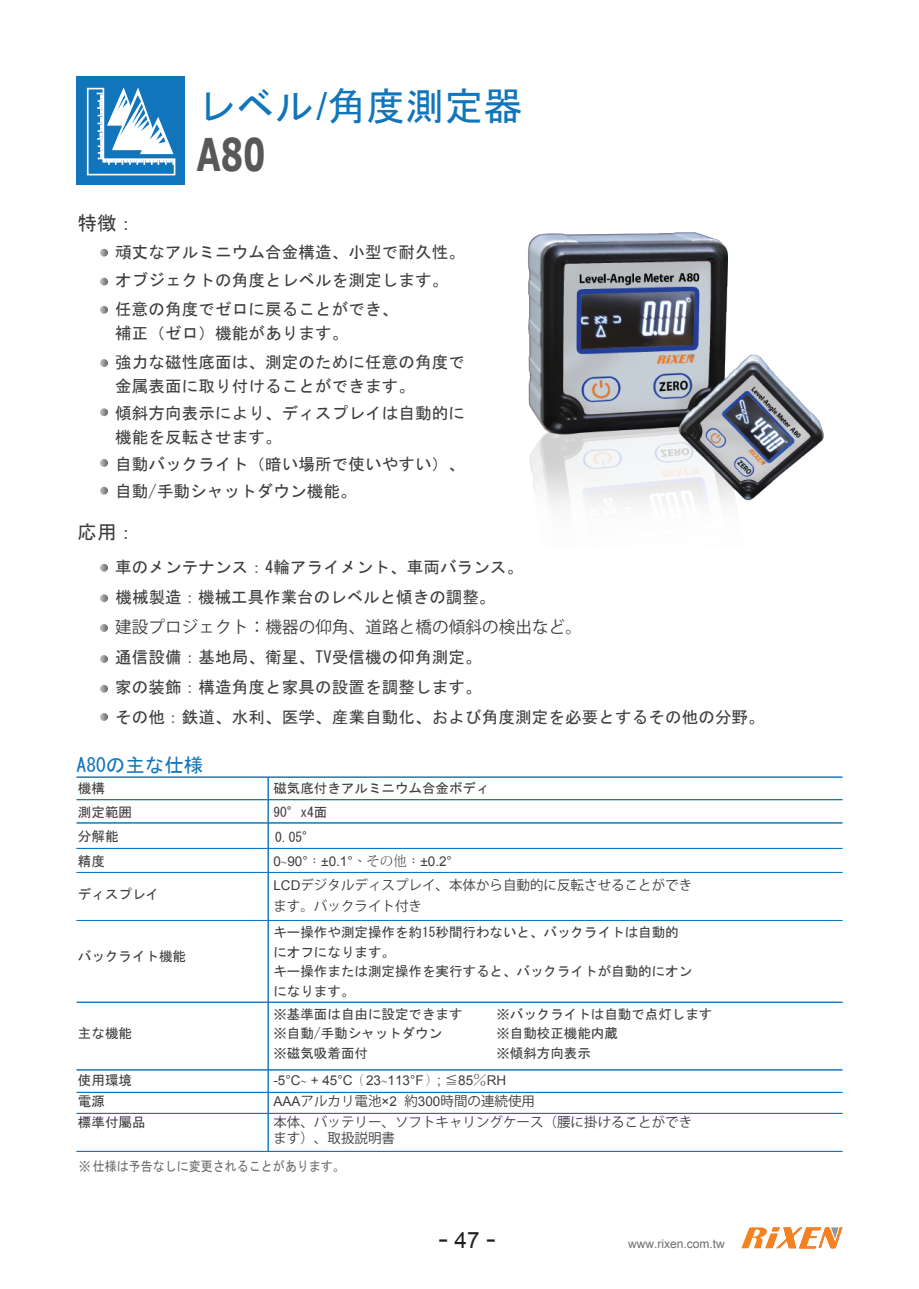
<style>
.page{position:relative;width:919px;height:1289px;background:#fff}
.page>*{position:absolute;margin:0;border:0;box-sizing:border-box;transform-origin:0 0}
.t1{font:700 45px "Verdana";color:#57585a;scale:.7 1}
.t2{font:39px "MS Gothic";color:#1175bc}
.t3{font:28.8px "Arial";color:#231f20}
.t4{font:19.5px "MS Gothic";color:#1175bc}
.t5{font:19.5px "MS Gothic";color:#3e3e3f}
.t6{font:16.5px/24px "MS Gothic";letter-spacing:.01em;color:#3e3e3f}
.t7{font:16.5px "Koz Go Pr 6 N";letter-spacing:.01em;color:#3e3e3f}
.t8{font:13.5px/24.3px "MS Gothic";color:#3e3e3f}
.t9{font:13.5px/21px "Koz Go Pr 6 N";color:#3e3e3f}
.t10{font:13.5px "Arial";color:#3e3e3f}
.t11{font:13.35px "MS Gothic";color:#6c6d70;scale:.9 1}
.t12{font:12px "Arial";color:#6c6d70}
.s1{font-family:"Arial"}
.s2{font-family:"Adobe Ming Std";font-weight:300}
.s3{font-size:22.5px}
</style>
<div class="page">
<hr style="left:77px;top:777px;width:765px;height:1px;background:#1175bc">
<hr style="left:77px;top:799px;width:765px;height:1px;background:#1175bc">
<hr style="left:77px;top:822px;width:765px;height:1px;background:#1175bc">
<hr style="left:77px;top:848px;width:765px;height:1px;background:#1175bc">
<hr style="left:77px;top:872px;width:765px;height:1px;background:#1175bc">
<hr style="left:77px;top:920px;width:765px;height:1px;background:#1175bc">
<hr style="left:77px;top:1002px;width:765px;height:1px;background:#1175bc">
<hr style="left:77px;top:1069px;width:765px;height:1px;background:#1175bc">
<hr style="left:77px;top:1092px;width:765px;height:1px;background:#1175bc">
<hr style="left:77px;top:1113px;width:765px;height:1px;background:#1175bc">
<hr style="left:77px;top:1151px;width:765px;height:1px;background:#1175bc">
<hr style="left:268px;top:777px;width:1px;height:374px;background:#1175bc">
<div style="left:77px;top:77px;width:108px;height:108px;background:#1175bc"></div>
<svg style="left:100px;top:249px;width:8px;height:7px"></svg>
<svg style="left:100px;top:278px;width:8px;height:7px"></svg>
<svg style="left:100px;top:306px;width:8px;height:8px"></svg>
<svg style="left:100px;top:359px;width:8px;height:8px"></svg>
<svg style="left:100px;top:408px;width:8px;height:8px"></svg>
<svg style="left:100px;top:459px;width:8px;height:8px"></svg>
<svg style="left:100px;top:564px;width:8px;height:7px"></svg>
<svg style="left:100px;top:594px;width:8px;height:8px"></svg>
<svg style="left:100px;top:624px;width:8px;height:8px"></svg>
<svg style="left:100px;top:655px;width:8px;height:8px"></svg>
<svg style="left:100px;top:684px;width:8px;height:8px"></svg>
<svg style="left:100px;top:713px;width:8px;height:8px"></svg>
<svg style="left:100px;top:486px;width:8px;height:8px"></svg>
<svg style="left:741px;top:1227px;width:101px;height:21px"></svg>
<svg style="left:86px;top:87px;width:90px;height:89px"></svg>
<img style="left:528px;top:232px;width:296px;height:275px">
<h2 class="t2" style="left:196px;top:87px;width:327px">レベル<span class="s1">/</span>角度測定器</h2>
<h1 class="t1" style="left:196px;top:122px;width:100px">A80</h1>
<p class="t5" style="left:77px;top:213px;width:60px">特徴：</p>
<p class="t6" style="left:115px;top:240px;width:351px">頑丈なアルミニウム合金構造、小型で耐久性。</p>
<p class="t6" style="left:115px;top:268px;width:334px">オブジェクトの角度とレベルを測定します。</p>
<p class="t6" style="left:115px;top:297px;width:284px">任意の角度でゼロに戻ることができ、補正（ゼロ）機能があります。</p>
<p class="t6" style="left:115px;top:349px;width:351px">強力な磁性底面は、測定のために任意の角度で金属表面に取り付けることができます。</p>
<p class="t6" style="left:115px;top:400px;width:351px">傾斜方向表示により、ディスプレイは自動的に機能を反転させます。</p>
<p class="t6" style="left:115px;top:449px;width:351px;line-height:27.8px">自動バックライト（暗い場所で使いやすい）、自動/手動シャットダウン機能。</p>
<p class="t5" style="left:77px;top:522px;width:60px">応用：</p>
<p class="t6" style="left:115px;top:552px;width:409px;line-height:30px">車のメンテナンス：4輪アライメント、車両バランス。機械製造：機械工具作業台のレベルと傾きの調整。</p>
<p class="t7" style="left:115px;top:617px;width:468px">建設プロジェクト：機器の仰角、道路と橋の傾斜の検出など。</p>
<p class="t6" style="left:115px;top:642px;width:651px;line-height:30px">通信設備：基地局、衛星、TV受信機の仰角測定。<br>家の装飾：構造角度と家具の設置を調整します。<br>その他：鉄道、水利、医学、産業自動化、および角度測定を必要とするその他の分野。</p>
<p class="t4" style="left:77px;top:754px;width:128px">A80の主な仕様</p>
<p class="t8" style="left:273px;top:776px;width:217px">磁気底付きアルミニウム合金ボディ<br>90°x4面</p>
<p class="t10" style="left:273px;top:852px;width:180px">0<span class="s2">~</span>90°<span class="s2">：</span>±0.1°<span class="s2">、その他：</span>±0.2°</p>
<p class="t9" style="left:273px;top:874px;width:420px"><span class="s1">LCD</span>デジタルディスプレイ、本体から自動的に反転させることができます。バックライト付き</p>
<p class="t8" style="left:273px;top:922px;width:420px;line-height:19.5px">キー操作や測定操作を約15秒間行わないと、バックライトは自動的にオフになります。<br>キー操作または測定操作を実行すると、バックライトが自動的にオンになります。</p>
<p class="t8" style="left:273px;top:1001px;width:190px">※基準面は自由に設定できます</p>
<p class="t8" style="left:496px;top:1001px;width:217px">※バックライトは自動で点灯します</p>
<p class="t8" style="left:273px;top:1021px;width:170px">※自動/手動シャットダウン</p>
<p class="t8" style="left:496px;top:1021px;width:123px">※自動校正機能内蔵</p>
<p class="t8" style="left:273px;top:1040px;width:96px">※磁気吸着面付</p>
<p class="t8" style="left:496px;top:1040px;width:96px">※傾斜方向表示</p>
<p class="t10" style="left:273px;top:1071px;width:234px">-5°C<span class="s2">~</span> + 45°C<span class="s2">（</span>23<span class="s2">~</span>113°F<span class="s2">）</span>; <span class="s2">≦</span>85<span class="s2">％</span>RH</p>
<p class="t9" style="left:273px;top:1090px;width:420px"><span class="s1">AAA</span>アルカリ電池<span class="s1">×2</span> 約<span class="s1">300</span>時間の連続使用<br>本体、バッテリー、ソフトキャリングケース（腰に掛けることができ</p>
<p class="t9" style="left:273px;top:1127px;width:123px">ます）、取扱説明書</p>
<p class="t11" style="left:79px;top:1159px;width:297px">※ 仕様は予告なしに変更されることがあります。</p>
<p class="t8" style="left:78px;top:776px;width:56px">機構<br>測定範囲分解能精度</p>
<p class="t8" style="left:78px;top:882px;width:83px">ディスプレイ</p>
<p class="t8" style="left:275px;top:825px;width:42px">0.05°</p>
<p class="t8" style="left:78px;top:944px;width:110px">バックライト機能</p>
<p class="t8" style="left:78px;top:1020px;width:56px">主な機能</p>
<p class="t8" style="left:78px;top:1069px;width:69px;line-height:21px">使用環境電源<br>標準付屬品</p>
<h3 class="t3" style="left:438px;top:1219px;width:59px">- <span class="s3">47</span> -</h3>
<p class="t12" style="left:628px;top:1236px;width:98px">www.rixen.com.tw</p>
</div>
